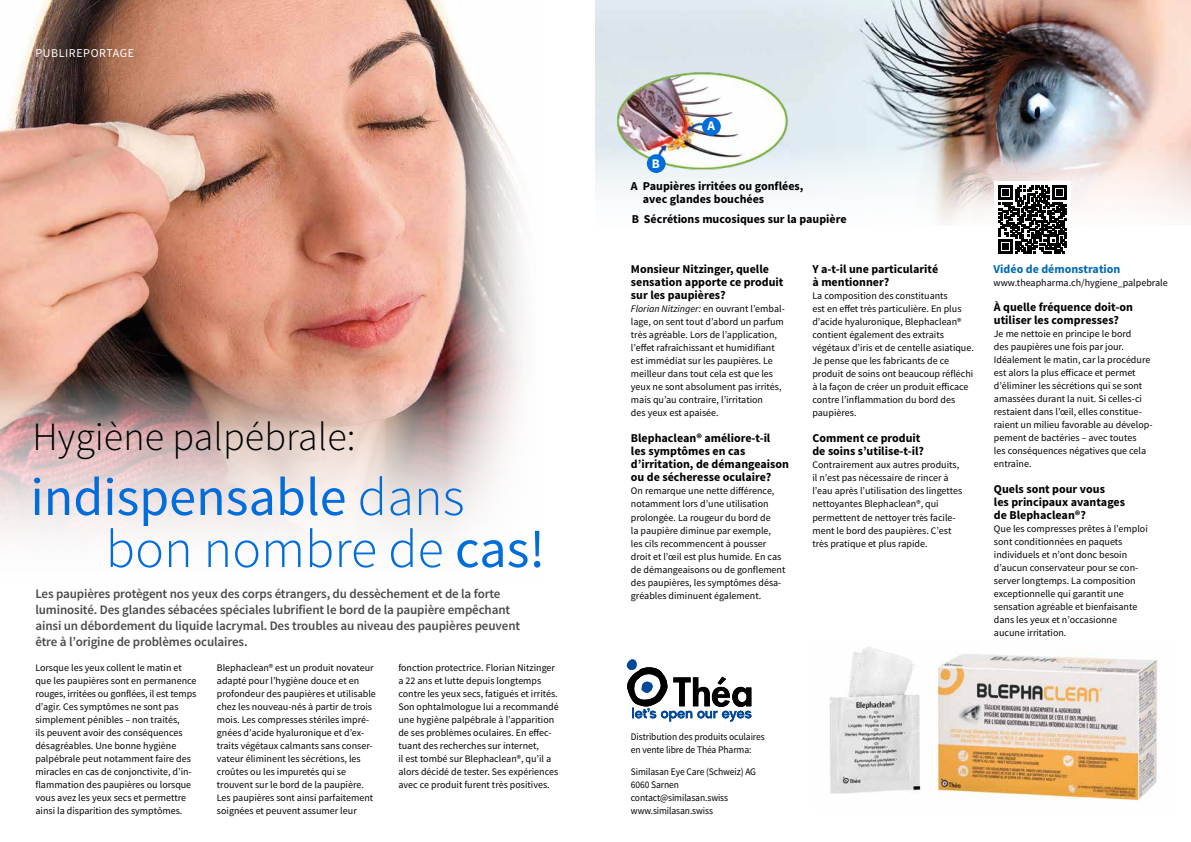
<style>
.page{position:relative;width:1191px;height:842px;background:#fff}
.page>*{position:absolute;margin:0;border:0;box-sizing:border-box;transform-origin:0 0}
.t1{font:54px/52px "Source Sans Pro";color:#006dda}
.t2{font:300 40px "Source Sans Pro";color:#000}
.t3{font:700 13.2px "Source Sans Pro";color:#fff}
.t4{font:600 13px/16px "Source Sans Pro";letter-spacing:-.01em;color:#4a4a49}
.t5{font:700 12px/13px "Source Sans Pro";color:#000}
.t6{font:700 12px "Source Sans Pro";color:#0069b4}
.t7{font:12px "Source Sans Pro";letter-spacing:.05em;color:#fff}
.t8{font:10px/13px "Source Sans Pro";color:#000}
.t9{font:10px/13px "Source Sans Pro";color:#000;scale:.95 1}
.s1{font-weight:300}
.s2{font-style:italic}
</style>
<div class="page">
<img style="left:595px;top:0;width:596px;height:144px">
<svg style="left:595px;top:144px;width:596px;height:80px;fill:#f6f5f7"></svg>
<img style="left:0;top:0;width:446px;height:371px">
<svg style="left:0;top:371px;width:446px;height:163px"></svg>
<svg style="left:446px;top:13px;width:75px;height:521px"></svg>
<img style="left:612px;top:66px;width:179px;height:107px">
<div style="left:702px;top:117px;width:19px;height:19px;background:#006dda;border-radius:50%"></div>
<div style="left:647px;top:154px;width:18px;height:19px;background:#006dda;border-radius:50%"></div>
<img style="left:829px;top:647px;width:329px;height:154px">
<div style="left:23px;top:409px;width:342px;height:63px;background:#fff;opacity:.75"></div>
<svg style="left:627px;top:659px;width:124px;height:63px"></svg>
<svg style="left:994px;top:182px;width:76px;height:72px"></svg>
<svg style="left:998px;top:186px;width:68px;height:67px"></svg>
<p class="t7" style="left:35px;top:46px;width:100px">PUBLIREPORTAGE</p>
<h2 class="t2" style="left:33px;top:412px;width:324px">Hygiène palpébrale:</h2>
<h1 class="t1" style="left:106px;top:472px;width:441px;text-indent:-75px">indispensable <span class="s1">dans bon nombre de</span> cas!</h1>
<p class="t4" style="left:35px;top:586px;width:486px">Les paupières protègent nos yeux des corps étrangers, du dessèchement et de la forte luminosité. Des glandes sébacées spéciales lubrifient le bord de la paupière empêchant ainsi un débordement du liquide lacrymal. Des troubles au niveau des paupières peuvent être à l’origine de problèmes oculaires.</p>
<p class="t8" style="left:35px;top:661px;width:162px">Lorsque les yeux collent le matin et que les paupières sont en permanence rouges, irritées ou gonflées, il est temps d’agir. Ces symptômes ne sont pas simplement pénibles – non traités,<br>ils peuvent avoir des conséquences désagréables. Une bonne hygiène palpébrale peut notamment faire des miracles en cas de conjonctivite, d’in&shy;flammation des paupières ou lorsque vous avez les yeux secs et permettre ainsi la disparition des symptômes.</p>
<p class="t8" style="left:217px;top:661px;width:160px">Blephaclean® est un produit novateur adapté pour l’hygiène douce et en profondeur des paupières et utilisable chez les nouveau-nés à partir de trois mois. Les compresses stériles impré&shy;gnées d’acide hyaluronique et d’ex&shy;traits végétaux calmants sans conser&shy;vateur éliminent les sécrétions, les croûtes ou les impuretés qui se trouvent sur le bord de la paupière.<br>Les paupières sont ainsi parfaitement soignées et peuvent assumer leur</p>
<p class="t8" style="left:398px;top:661px;width:162px">fonction protectrice. Florian Nitzinger a 22 ans et lutte depuis longtemps contre les yeux secs, fatigués et irrités.<br>Son ophtalmologue lui a recommandé une hygiène palpébrale à l’apparition de ses problèmes oculaires. En effec&shy;tuant des recherches sur internet,<br>il est tombé sur Blephaclean®, qu’il a alors décidé de tester. Ses expériences avec ce produit furent très positives.</p>
<h3 class="t3" style="left:651px;top:155px;width:9px">B</h3>
<h3 class="t3" style="left:707px;top:117px;width:9px">A</h3>
<p class="t5" style="left:643px;top:180px;width:162px;text-indent:-12px">A Paupières irritées ou gonflées, avec glandes bouchées</p>
<p class="t5" style="left:632px;top:213px;width:216px">B Sécrétions mucosiques sur la paupière</p>
<p class="t5" style="left:631px;top:263px;width:154px">Monsieur Nitzinger, quelle sensation apporte ce produit sur les paupières?</p>
<p class="t8" style="left:631px;top:303px;width:155px"><span class="s2">Florian Nitzinger:</span> en ouvrant l’embal&shy;lage, on sent tout d’abord un parfum très agréable. Lors de l’application, l’effet rafraîchissant et humidifiant est immédiat sur les paupières. Le meilleur dans tout cela est que les yeux ne sont absolument pas irrités, mais qu’au contraire, l’irritation<br>des yeux est apaisée.</p>
<p class="t5" style="left:631px;top:432px;width:160px">Blephaclean® améliore-t-il<br>les symptômes en cas d’irritation, de démangeaison ou de sécheresse oculaire?</p>
<p class="t8" style="left:631px;top:485px;width:156px">On remarque une nette différence, notamment lors d’une utilisation prolongée. La rougeur du bord de<br>la paupière diminue par exemple,<br>les cils recommencent à pousser droit et l’œil est plus humide. En cas de démangeaisons ou de gonflement des paupières, les symptômes désa&shy;gréables diminuent également.</p>
<p class="t5" style="left:812px;top:263px;width:127px">Y a-t-il une particularité à mentionner?</p>
<p class="t8" style="left:812px;top:290px;width:163px">La composition des constituants<br>est en effet très particulière. En plus d’acide hyaluronique, Blephaclean® contient également des extraits végétaux d’iris et de centelle asiatique.<br>Je pense que les fabricants de ce produit de soins ont beaucoup réfléchi à la façon de créer un produit efficace contre l’inflammation du bord des paupières.</p>
<p class="t5" style="left:812px;top:432px;width:113px">Comment ce produit de soins s’utilise-t-il?</p>
<p class="t8" style="left:812px;top:459px;width:151px">Contrairement aux autres produits, il n’est pas nécessaire de rincer à l’eau après l’utilisation des lingettes nettoyantes Blephaclean®, qui permettent de nettoyer très facile&shy;ment le bord des paupières. C’est très pratique et plus rapide.</p>
<p class="t6" style="left:993px;top:261px;width:128px">Vidéo de démonstration</p>
<p class="t8" style="left:993px;top:276px;width:176px">www.theapharma.ch/hygiene_palpebrale</p>
<p class="t5" style="left:994px;top:301px;width:140px">À quelle fréquence doit-on utiliser les compresses?</p>
<p class="t8" style="left:994px;top:327px;width:160px">Je me nettoie en principe le bord<br>des paupières une fois par jour.<br>Idéalement le matin, car la procédure est alors la plus efficace et permet d’éliminer les sécrétions qui se sont amassées durant la nuit. Si celles-ci restaient dans l’œil, elles constitue&shy;raient un milieu favorable au dévelop&shy;pement de bactéries – avec toutes<br>les conséquences négatives que cela entraîne.</p>
<p class="t5" style="left:994px;top:483px;width:133px">Quels sont pour vous<br>les principaux avantages de Blephaclean®?</p>
<p class="t8" style="left:994px;top:522px;width:155px">Que les compresses prêtes à l’emploi sont conditionnées en paquets individuels et n’ont donc besoin d’aucun conservateur pour se con&shy;server longtemps. La composition exceptionnelle qui garantit une sensation agréable et bienfaisante dans les yeux et n’occasionne aucune irritation.</p>
<p class="t9" style="left:631px;top:730px;width:142px">Distribution des produits oculaires en vente libre de Théa Pharma:</p>
<p class="t9" style="left:631px;top:765px;width:133px">Similasan Eye Care (Schweiz) AG<br>6060 Sarnen contact@similasan.swiss www.similasan.swiss</p>
</div>
